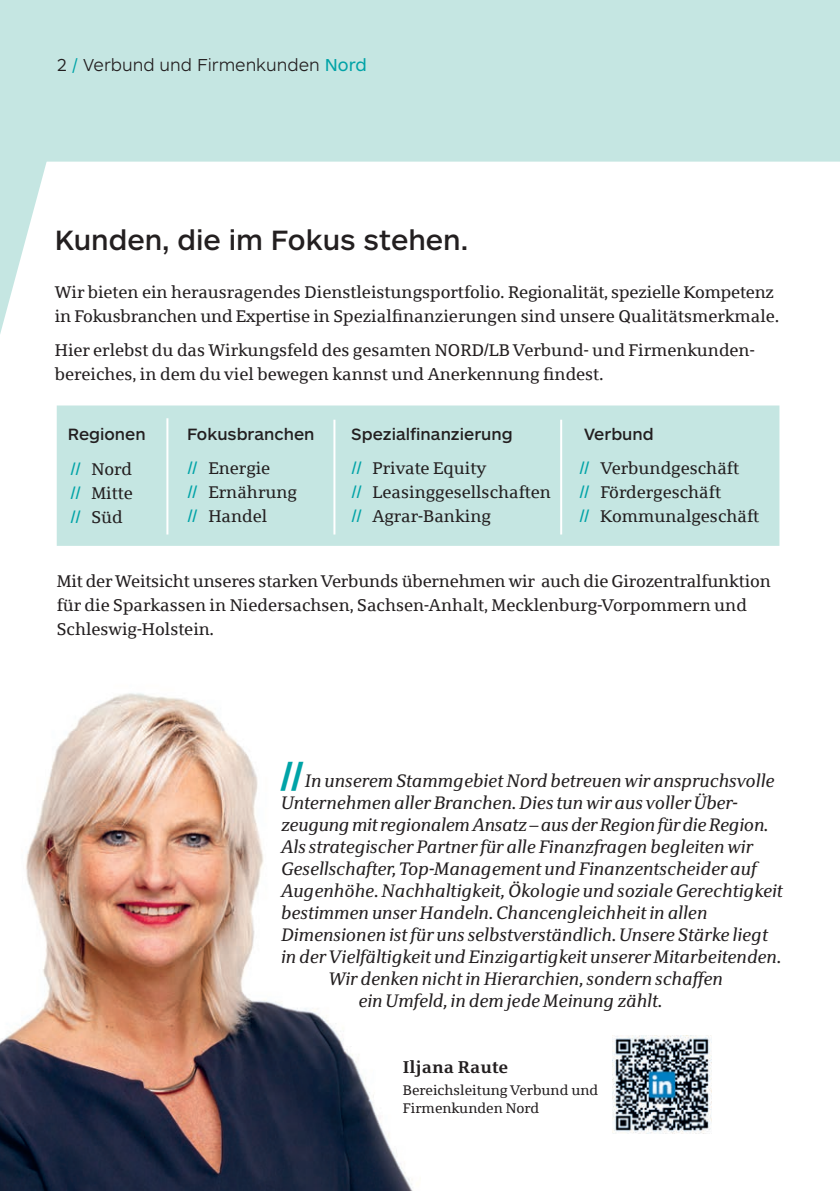
<style>
.page{position:relative;width:840px;height:1191px;background:#fff}
.page>*{position:absolute;margin:0;border:0;box-sizing:border-box;transform-origin:0 0}
.t1{font:500 29px "ARS Maquette Pro";color:#231f20}
.t2{font:italic 18px "Sparkasse Serif";color:#231f20}
.t3{font:300 18px "ARS Maquette Pro";color:#231f20}
.t4{font:17px/24px "Sparkasse Serif";color:#231f20}
.t5{font:500 17px "ARS Maquette Pro";color:#231f20}
.t6{font:700 17px "Sparkasse Serif";color:#231f20}
.t7{font:14px/18px "Sparkasse Serif";color:#231f20}
.s1{font-weight:400;color:#00a3a7}
.s2{font-weight:700;color:#00a3a7}
.s3{font-family:"ARS Maquette Pro";font-weight:700;font-style:normal;font-size:35.2px;color:#00a3a7}
</style>
<div class="page">
<div style="left:57px;top:405px;width:722px;height:141px;background:#c5e6e2;border:2px solid #c5e6e2"></div>
<div style="left:0;top:0;width:839px;height:162px;background:#c5e6e2"></div>
<svg style="left:0;top:155px;width:48px;height:179px"></svg>
<img style="left:0;top:693px;width:413px;height:498px">
<img style="left:612px;top:1035px;width:98px;height:98px">
<hr style="left:166px;top:418px;width:2px;height:116px;background:#fff">
<hr style="left:333px;top:420px;width:2px;height:114px;background:#fff">
<hr style="left:560px;top:420px;width:2px;height:114px;background:#fff">
<p class="t3" style="left:57px;top:53px;width:311px">2 <span class="s1">/</span> Verbund und Firmenkunden <span class="s1">Nord</span></p>
<h1 class="t1" style="left:55px;top:221px;width:414px">Kunden, die im Fokus stehen.</h1>
<p class="t4" style="left:55px;top:279px;width:725px">Wir bieten ein herausragendes Dienstleistungsportfolio. Regionalität, spezielle Kompetenz in Fokusbranchen und Expertise in Spezialfinanzierungen sind unsere Qualitätsmerkmale.</p>
<p class="t4" style="left:55px;top:337px;width:701px">Hier erlebst du das Wirkungsfeld des gesamten NORD/LB Verbund- und Firmenkunden&shy;bereiches, in dem du viel bewegen kannst und Anerkennung findest.</p>
<p class="t5" style="left:68px;top:423px;width:79px">Regionen</p>
<p class="t5" style="left:187px;top:423px;width:129px">Fokusbranchen</p>
<p class="t5" style="left:351px;top:423px;width:163px">Spezialfinanzierung</p>
<p class="t5" style="left:583px;top:423px;width:71px">Verbund</p>
<p class="t4" style="left:71px;top:456px;width:63px;text-align:justify"><span class="s2">//</span> Nord <span class="s2">//</span> Mitte <span class="s2">//</span> Süd</p>
<p class="t4" style="left:188px;top:455px;width:111px"><span class="s2">//</span> Energie<br><span class="s2">//</span> Ernährung <span class="s2">//</span> Handel</p>
<p class="t4" style="left:351px;top:455px;width:200px"><span class="s2">//</span> Private Equity<br><span class="s2">//</span> Leasinggesellschaften <span class="s2">//</span> Agrar-Banking</p>
<p class="t4" style="left:579px;top:455px;width:181px"><span class="s2">//</span> Verbundgeschäft<br><span class="s2">//</span> Fördergeschäft<br><span class="s2">//</span> Kommunalgeschäft</p>
<p class="t4" style="left:57px;top:569px;width:715px">Mit der Weitsicht unseres starken Verbunds übernehmen wir auch die Girozentralfunktion für die Sparkassen in Niedersachsen, Sachsen-Anhalt, Mecklenburg-Vorpommern und<br>Schleswig-Holstein.</p>
<p class="t2" style="left:279px;top:769px;width:495px"><span class="s3">//</span> In unserem Stammgebiet Nord betreuen wir anspruchsvolle</p>
<p class="t2" style="left:280px;top:791px;width:458px">Unternehmen aller Branchen. Dies tun wir aus voller Über-</p>
<p class="t2" style="left:280px;top:813px;width:488px">zeugung mit regionalem Ansatz – aus der Region für die Region.</p>
<p class="t2" style="left:280px;top:835px;width:473px">Als strategischer Partner für alle Finanzfragen begleiten wir</p>
<p class="t2" style="left:280px;top:857px;width:477px">Gesellschafter, Top-Management und Finanzentscheider auf</p>
<p class="t2" style="left:280px;top:879px;width:503px">Augenhöhe. Nachhaltigkeit, Ökologie und soziale Gerechtigkeit</p>
<p class="t2" style="left:280px;top:901px;width:427px">bestimmen unser Handeln. Chancengleichheit in allen</p>
<p class="t2" style="left:280px;top:923px;width:488px">Dimensionen ist für uns selbstverständlich. Unsere Stärke liegt</p>
<p class="t2" style="left:280px;top:945px;width:501px">in der Vielfältigkeit und Einzigartigkeit unserer Mitarbeitenden.</p>
<p class="t2" style="left:327px;top:967px;width:396px">Wir denken nicht in Hierarchien, sondern schaffen</p>
<p class="t2" style="left:357px;top:989px;width:305px">ein Umfeld, in dem jede Meinung zählt.</p>
<p class="t6" style="left:403px;top:1056px;width:107px">Iljana Raute</p>
<p class="t7" style="left:403px;top:1080px;width:197px">Bereichsleitung Verbund und<br>Firmenkunden Nord</p>
</div>
